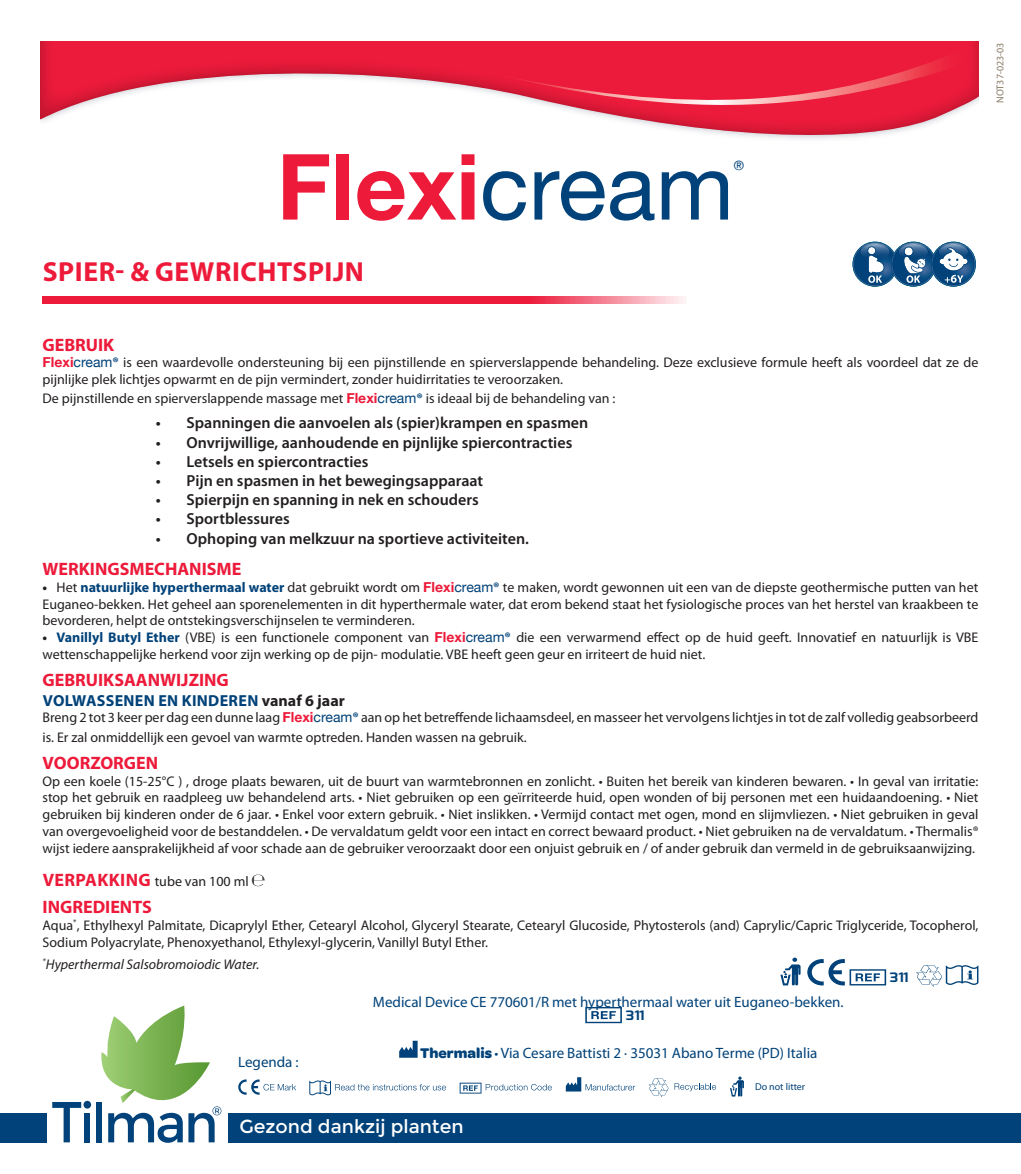
<style>
.page{position:relative;width:1021px;height:1174px;background:#fff}
.page>*{position:absolute;margin:0;border:0;box-sizing:border-box;transform-origin:0 0}
.t1{font:700 91.4px "Helvetica Neue";color:#ed1a3a}
.t2{font:700 27.6px "Myriad Pro";letter-spacing:.02em;color:#ed1a3a}
.t3{font:18.8px "Montserrat";color:#fff}
.t4{font:700 18px "Myriad Pro";color:#ed1a3a}
.t5{font:600 16px "Myriad Pro";color:#231f20}
.t6{font:700 16px "Myriad Pro";letter-spacing:.02em;color:#004279}
.t7{font:15px "Myriad Pro";color:#004279}
.t8{font:14px/16.8px "Myriad Pro";color:#231f20}
.t9{font:italic 14px "Myriad Pro";color:#231f20}
.t10{font:700 13px "Exo";letter-spacing:-.025em;color:#004279;scale:1.13 1}
.t11{font:12.8px "Helvetica Neue";color:#004279}
.t12{font:10px "Myriad Pro";color:#8a7966}
.t13{font:10px "Myriad Pro";color:#004279}
.s1{font-weight:400;color:#004279}
.s2{font-family:"Helvetica Neue";font-weight:700;color:#ed1a3a}
.s3{font-family:"Helvetica Neue";color:#004279}
.s4{font-weight:700;color:#004279}
.s5{font-weight:700}
.s6{color:#231f20}
.s7{font-weight:700;font-size:18px;color:#ed1a3a}
.s8{font-family:"Omnes";font-weight:700}
</style>
<div class="page">
<svg style="left:40px;top:41px;width:939px;height:94px"></svg>
<svg style="left:481px;top:46px;width:491px;height:64px;background:#eb2c49"></svg>
<svg style="left:43px;top:296px;width:642px;height:7px;background:#ee3450"></svg>
<svg style="left:852px;top:241px;width:124px;height:46px"></svg>
<svg style="left:399px;top:1040px;width:18px;height:17px"></svg>
<svg style="left:780px;top:957px;width:20px;height:28px"></svg>
<svg style="left:916px;top:965px;width:62px;height:21px"></svg>
<svg style="left:807px;top:959px;width:79px;height:26px"></svg>
<svg style="left:585px;top:1007px;width:37px;height:16px"></svg>
<svg style="left:238px;top:1079px;width:58px;height:15px"></svg>
<svg style="left:674px;top:1083px;width:42px;height:8px"></svg>
<svg style="left:459px;top:1082px;width:93px;height:11px"></svg>
<svg style="left:309px;top:1080px;width:137px;height:15px"></svg>
<svg style="left:648px;top:1078px;width:20px;height:19px"></svg>
<svg style="left:730px;top:1076px;width:14px;height:20px"></svg>
<svg style="left:566px;top:1077px;width:69px;height:14px"></svg>
<svg style="left:252px;top:874px;width:13px;height:12px"></svg>
<svg style="left:52px;top:1100px;width:39px;height:42px"></svg>
<div style="left:96px;top:1102px;width:6px;height:40px;background:#004279"></div>
<svg style="left:101px;top:1005px;width:120px;height:137px"></svg>
<div style="left:228px;top:1113px;width:792px;height:29px;background:#004279"></div>
<div style="left:0;top:1113px;width:46px;height:29px;background:#004279"></div>
<p class="t1" style="left:277px;top:115px;width:458px">Flexi<span class="s1">cream</span></p>
<p class="t11" style="left:733px;top:156px;width:12px">®</p>
<p class="t2" style="left:43px;top:256px;width:323px">SPIER- &amp; GEWRICHTSPIJN</p>
<p class="t12" style="left:994px;top:103px;width:62px;rotate:-90deg">NOT37-023-03</p>
<p class="t4" style="left:43px;top:334px;width:73px">GEBRUIK</p>
<p class="t8" style="left:43px;top:355px;width:937px"><span class="s2">Flexi</span><span class="s3">cream</span><span class="s4">®</span> is een waardevolle ondersteuning bij een pijnstillende en spierverslappende behandeling. Deze exclusieve formule heeft als voordeel dat ze de pijnlijke plek lichtjes opwarmt en de pijn vermindert, zonder huidirritaties te veroorzaken.</p>
<p class="t8" style="left:43px;top:391px;width:574px">De pijnstillende en spierverslappende massage met <span class="s2">Flexi</span><span class="s3">cream</span><span class="s4">®</span> is ideaal bij de behandeling van :</p>
<p class="t5" style="left:156px;top:414px;width:434px">• Spanningen die aanvoelen als (spier)krampen en spasmen</p>
<p class="t5" style="left:156px;top:433px;width:418px">• Onvrijwillige, aanhoudende en pijnlijke spiercontracties</p>
<p class="t5" style="left:156px;top:452px;width:214px">• Letsels en spiercontracties</p>
<p class="t5" style="left:156px;top:472px;width:329px">• Pijn en spasmen in het bewegingsapparaat</p>
<p class="t5" style="left:156px;top:491px;width:324px">• Spierpijn en spanning in nek en schouders</p>
<p class="t5" style="left:156px;top:510px;width:135px">• Sportblessures</p>
<p class="t5" style="left:156px;top:529px;width:374px">• Ophoping van melkzuur na sportieve activiteiten.</p>
<p class="t4" style="left:43px;top:559px;width:200px">WERKINGSMECHANISME</p>
<p class="t8" style="left:43px;top:579px;width:937px;text-align:justify"><span class="s5">•</span> Het <span class="s4">natuurlijke hyperthermaal water</span> dat gebruikt wordt om <span class="s2">Flexi</span><span class="s3">cream</span><span class="s4">®</span> te maken, wordt gewonnen uit een van de diepste geothermische putten van het Euganeo-bekken. Het geheel aan sporenelementen in dit hyperthermale water, dat erom bekend staat het fysiologische proces van het herstel van kraakbeen te bevorderen, helpt de ontstekingsverschijnselen te verminderen.</p>
<p class="t8" style="left:43px;top:629px;width:937px"><span class="s5">•</span> <span class="s4">Vanillyl Butyl Ether</span> (VBE) is een functionele component van <span class="s2">Flexi</span><span class="s3">cream</span><span class="s4">®</span> die een verwarmend effect op de huid geeft. Innovatief en natuurlijk is VBE wettenschappelijke herkend voor zijn werking op de pijn- modulatie. VBE heeft geen geur en irriteert de huid niet.</p>
<p class="t4" style="left:43px;top:670px;width:188px">GEBRUIKSAANWIJZING</p>
<p class="t6" style="left:43px;top:691px;width:304px">VOLWASSENEN EN KINDEREN <span class="s6">vanaf 6 jaar</span></p>
<p class="t8" style="left:43px;top:708px;width:937px;line-height:19.2px">Breng 2 tot 3 keer per dag een dunne laag <span class="s2">Flexi</span><span class="s3">cream</span><span class="s4">®</span> aan op het betreffende lichaamsdeel, en masseer het vervolgens lichtjes in tot de zalf volledig geabsorbeerd is. Er zal onmiddellijk een gevoel van warmte optreden. Handen wassen na gebruik.</p>
<p class="t4" style="left:43px;top:752px;width:117px">VOORZORGEN</p>
<p class="t8" style="left:43px;top:772px;width:937px;text-align:justify">Op een koele (15-25°C ) , droge plaats bewaren, uit de buurt van warmtebronnen en zonlicht. • Buiten het bereik van kinderen bewaren. • In geval van irritatie: stop het gebruik en raadpleeg uw behandelend arts. • Niet gebruiken op een geïrriteerde huid, open wonden of bij personen met een huidaandoening. • Niet gebruiken bij kinderen onder de 6 jaar. • Enkel voor extern gebruik. • Niet inslikken. • Vermijd contact met ogen, mond en slijmvliezen. • Niet gebruiken in geval van overgevoeligheid voor de bestanddelen. • De vervaldatum geldt voor een intact en correct bewaard product. • Niet gebruiken na de vervaldatum. • Thermalis® wijst iedere aansprakelijkheid af voor schade aan de gebruiker veroorzaakt door een onjuist gebruik en / of ander gebruik dan vermeld in de gebruiksaanwijzing.</p>
<p class="t8" style="left:43px;top:873px;width:207px"><span class="s7">VERPAKKING</span> tube van 100 ml</p>
<p class="t4" style="left:43px;top:897px;width:111px">INGREDIENTS</p>
<p class="t8" style="left:43px;top:917px;width:937px">Aqua<sup>*</sup>, Ethylhexyl Palmitate, Dicaprylyl Ether, Cetearyl Alcohol, Glyceryl Stearate, Cetearyl Glucoside, Phytosterols (and) Caprylic/Capric Triglyceride, Tocopherol,<br>Sodium Polyacrylate, Phenoxyethanol, Ethylexyl-glycerin, Vanillyl Butyl Ether.</p>
<p class="t9" style="left:43px;top:957px;width:218px"><sup>*</sup>Hyperthermal Salsobromoiodic Water.</p>
<p class="t10" style="left:890px;top:969px;width:18px">311</p>
<p class="t7" style="left:238px;top:1053px;width:62px">Legenda :</p>
<p class="t7" style="left:373px;top:993px;width:472px">Medical Device CE 770601/R met hyperthermaal water uit Euganeo-bekken.</p>
<p class="t7" style="left:420px;top:1044px;width:399px"><span class="s8">Thermalis ·</span> Via Cesare Battisti 2 · 35031 Abano Terme (PD) Italia</p>
<p class="t10" style="left:625px;top:1006px;width:18px">311</p>
<p class="t13" style="left:755px;top:1081px;width:52px">Do not litter</p>
<p class="t3" style="left:239px;top:1116px;width:226px">Gezond dankzij planten</p>
</div>
